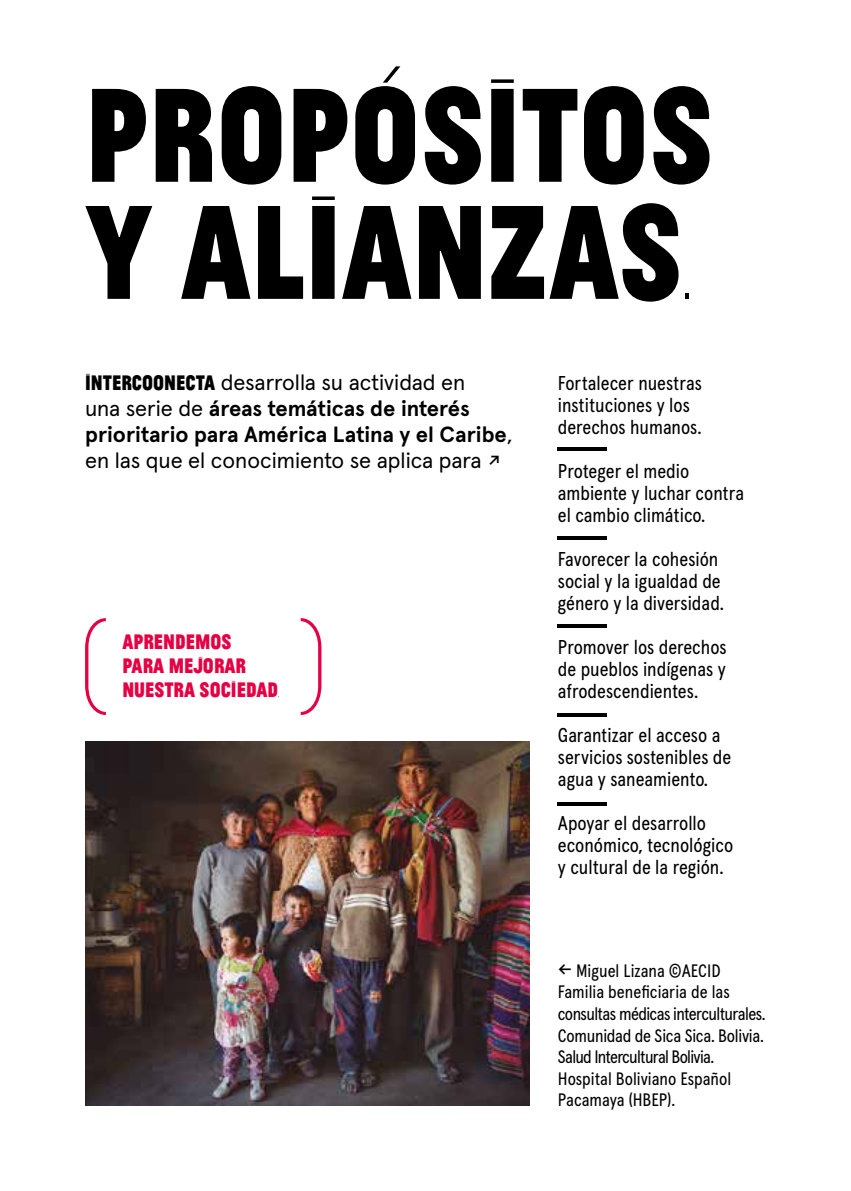
<style>
.page{position:relative;width:851px;height:1191px;background:#fff}
.page>*{position:absolute;margin:0;border:0;box-sizing:border-box;transform-origin:0 0}
.t1{font:100 140px/117px "Jean Luc";color:#000}
.t2{font:22px/26px "Apercu Pro";color:#000}
.t3{font:100 22px/24px "Jean Luc";color:#e50043}
.t4{font:20px/22px "Apercu Condensed Pro";color:#000}
.t5{font:18px/21.6px "Apercu Condensed Pro";letter-spacing:-.015em;color:#000}
.s1{font-family:"Jean Luc";font-weight:100}
.s2{font-weight:700}
.s3{font-family:"Apercu Pro";font-size:22px}
</style>
<div class="page">
<hr style="left:557px;top:536px;width:49px;height:4px;background:#000">
<hr style="left:557px;top:447px;width:49px;height:4px;background:#000">
<hr style="left:557px;top:624px;width:49px;height:3px;background:#000">
<hr style="left:557px;top:713px;width:49px;height:4px;background:#000">
<hr style="left:557px;top:802px;width:49px;height:4px;background:#000">
<svg style="left:85px;top:618px;width:21px;height:97px"></svg>
<svg style="left:300px;top:618px;width:21px;height:97px"></svg>
<img style="left:85px;top:741px;width:444px;height:365px">
<h1 class="t1" style="left:85px;top:66px;width:629px">PROPÓSITOS<br>Y ALIANZAS.</h1>
<p class="t2" style="left:85px;top:367px;width:428px"><span class="s1">INTERCOONECTA</span> desarrolla su actividad en<br>una serie de <span class="s2">áreas temáticas de interés prioritario para América Latina y el Caribe</span>, en las que el conocimiento se aplica para ↗</p>
<p class="t3" style="left:122px;top:628px;width:159px">APRENDEMOS<br>PARA MEJORAR<br>NUESTRA SOCIEDAD.</p>
<p class="t4" style="left:557px;top:372px;width:146px">Fortalecer nuestras instituciones y los derechos humanos.</p>
<p class="t4" style="left:557px;top:460px;width:188px">Proteger el medio ambiente y luchar contra el cambio climático.</p>
<p class="t4" style="left:557px;top:548px;width:168px">Favorecer la cohesión social y la igualdad de género y la diversidad.</p>
<p class="t4" style="left:557px;top:636px;width:170px;text-align:justify">Promover los derechos de pueblos indígenas y afrodescendientes.</p>
<p class="t4" style="left:557px;top:724px;width:175px">Garantizar el acceso a servicios sostenibles de agua y saneamiento.</p>
<p class="t4" style="left:557px;top:812px;width:177px">Apoyar el desarrollo económico, tecnológico y cultural de la región.</p>
<p class="t5" style="left:557px;top:959px;width:209px"><span class="s3">←</span> Miguel Lizana ©AECID<br>Familia beneficiaria de las consultas médicas interculturales.<br>Comunidad de Sica Sica. Bolivia.<br>Salud Intercultural Bolivia.<br>Hospital Boliviano Español<br>Pacamaya (HBEP).</p>
</div>
